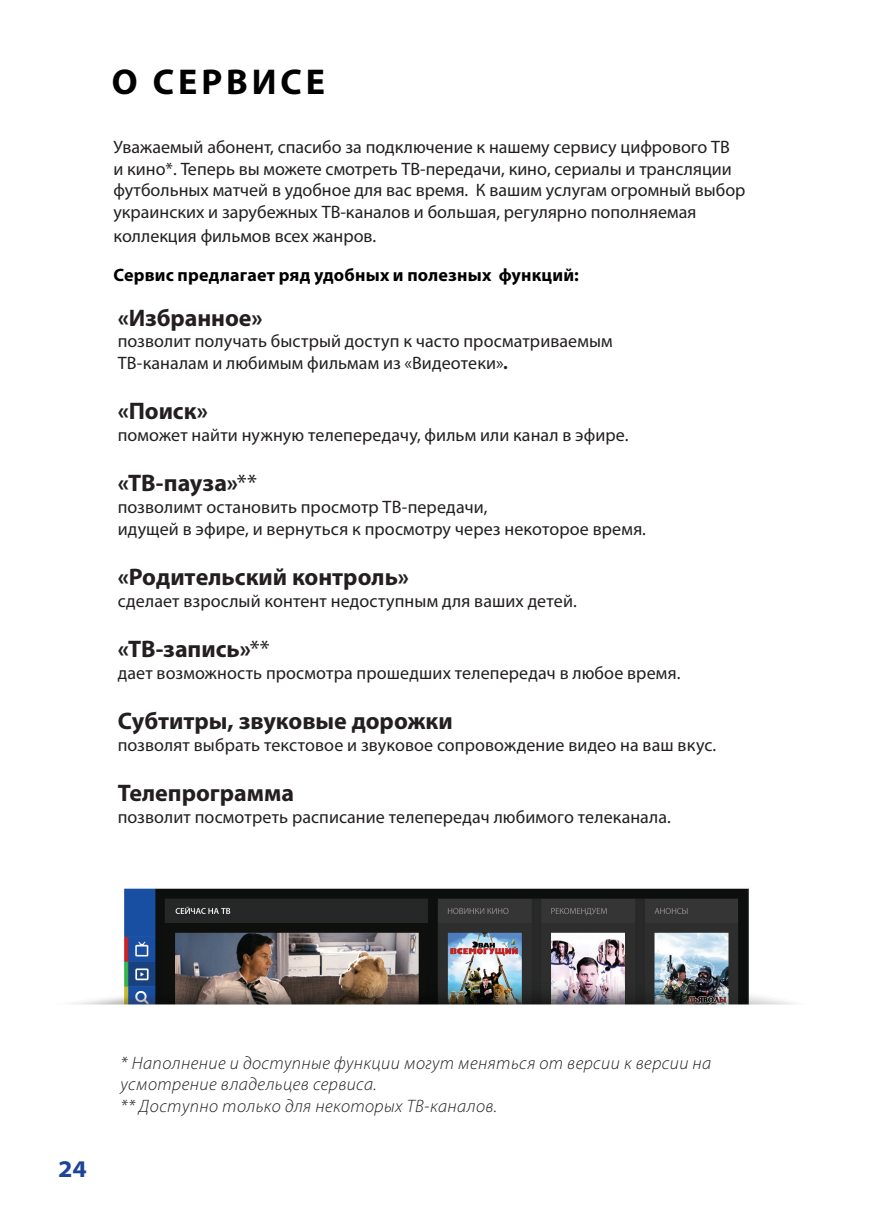
<style>
.page{position:relative;width:874px;height:1225px;background:#fff}
.page>*{position:absolute;margin:0;border:0;box-sizing:border-box;transform-origin:0 0}
.t1{font:700 36px "Myriad Pro";letter-spacing:.105em;color:#000001}
.t2{font:700 24px "Myriad Pro";color:#231f20}
.t3{font:700 semi-expanded 24px "Myriad Pro";color:#1e4497}
.t4{font:18px/21.6px "Myriad Pro";letter-spacing:.005em;color:#231f20}
.t5{font:italic 300 18px/21.6px "Myriad Pro";letter-spacing:.025em;color:#231f20}
.t6{font:700 18px "Myriad Pro";letter-spacing:.01em;color:#000001}
.s1{font-weight:700}
.s2{font-weight:400}
</style>
<div class="page">
<img style="left:73px;top:888px;width:721px;height:117px">
<p class="t1" style="left:112px;top:58px;width:215px">О СЕРВИСЕ</p>
<p class="t4" style="left:113px;top:136px;width:633px">Уважаемый абонент, спасибо за подключение к нашему сервису цифрового ТВ<br>и кино*. Теперь вы можете смотреть ТВ-передачи, кино, сериалы и трансляции футбольных матчей в удобное для вас время. К вашим услугам огромный выбор украинских и зарубежных ТВ-каналов и большая, регулярно пополняемая</p>
<p class="t4" style="left:113px;top:225px;width:264px">коллекция фильмов всех жанров.</p>
<p class="t6" style="left:113px;top:263px;width:466px">Сервис предлагает ряд удобных и полезных функций:</p>
<p class="t2" style="left:118px;top:302px;width:146px">«Избранное»</p>
<p class="t4" style="left:118px;top:330px;width:496px">позволит получать быстрый доступ к часто просматриваемым</p>
<p class="t4" style="left:118px;top:352px;width:391px">ТВ-каналам и любимым фильмам из «Видеотеки»<span class="s1">.</span></p>
<p class="t2" style="left:118px;top:395px;width:92px">«Поиск»</p>
<p class="t4" style="left:118px;top:424px;width:512px">поможет найти нужную телепередачу, фильм или канал в эфире.</p>
<p class="t2" style="left:118px;top:467px;width:141px">«ТВ-пауза»<span class="s2">**</span></p>
<p class="t4" style="left:118px;top:496px;width:371px">позволимт остановить просмотр ТВ-передачи,</p>
<p class="t4" style="left:118px;top:517px;width:529px">идущей в эфире, и вернуться к просмотру через некоторое время.</p>
<p class="t2" style="left:118px;top:561px;width:292px">«Родительский контроль»</p>
<p class="t4" style="left:118px;top:589px;width:460px">сделает взрослый контент недоступным для ваших детей.</p>
<p class="t2" style="left:118px;top:633px;width:153px">«ТВ-запись»<span class="s2">**</span></p>
<p class="t4" style="left:118px;top:661px;width:564px">дает возможность просмотра прошедших телепередач в любое время.</p>
<p class="t2" style="left:118px;top:705px;width:336px">Субтитры, звуковые дорожки</p>
<p class="t4" style="left:118px;top:733px;width:599px">позволят выбрать текстовое и звуковое сопровождение видео на ваш вкус.</p>
<p class="t2" style="left:118px;top:777px;width:178px">Телепрограмма</p>
<p class="t4" style="left:118px;top:805px;width:554px">позволит посмотреть расписание телепередач любимого телеканала.</p>
<p class="t3" style="left:58px;top:1155px;width:30px">24</p>
<p class="t5" style="left:120px;top:1052px;width:592px">* Наполнение и доступные функции могут меняться от версии к версии на усмотрение владельцев сервиса.</p>
<p class="t5" style="left:120px;top:1095px;width:378px">** Доступно только для некоторых ТВ-каналов.</p>
</div>
